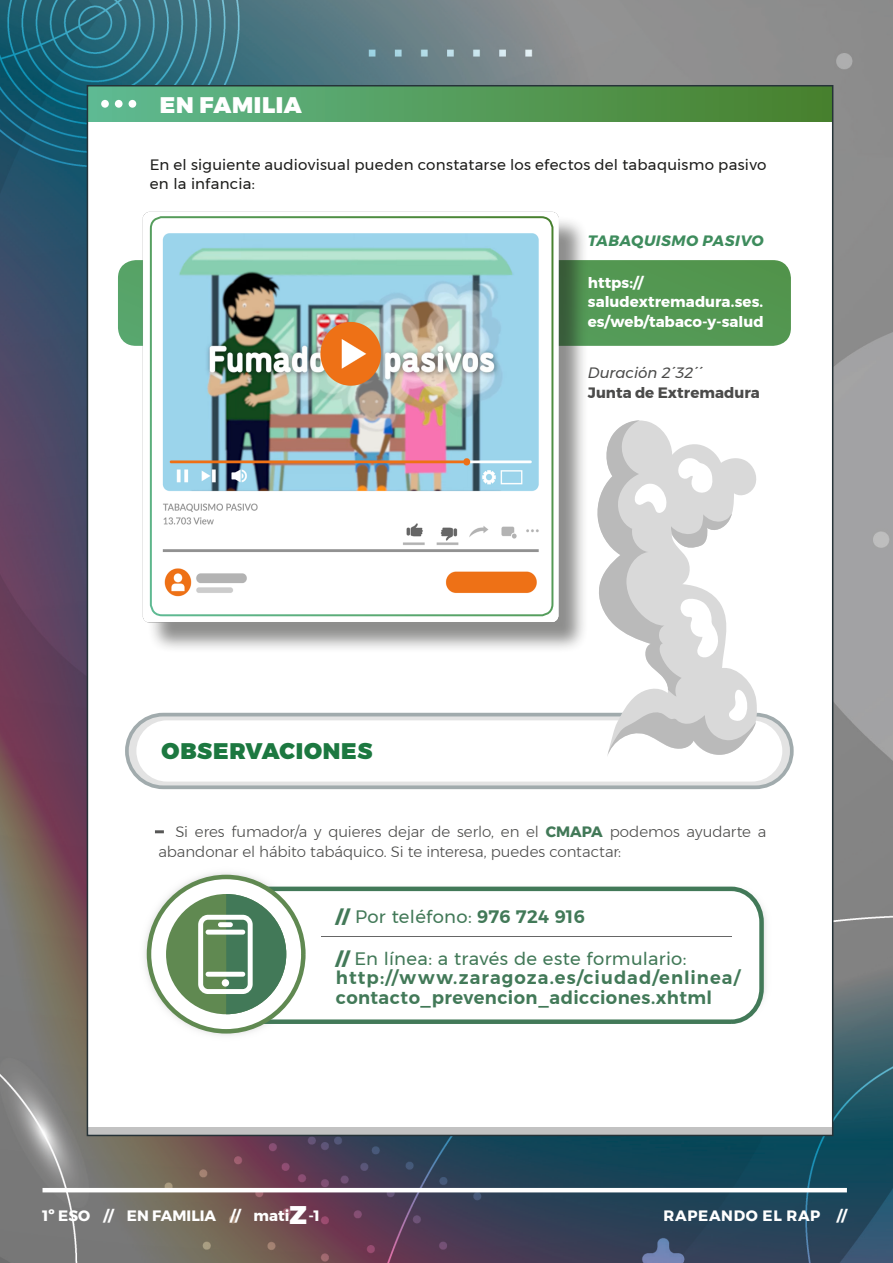
<style>
.page{position:relative;width:893px;height:1263px;background:#fff}
.page>*{position:absolute;margin:0;border:0;box-sizing:border-box;transform-origin:0 0}
.Texto_Corrido{font:900 22.5px "Montserrat";letter-spacing:.035em;color:#1c7840}
.Texto_Corrido-2{font:900 22.5px "Montserrat";letter-spacing:.025em;color:#fff}
.Texto_Corrido-3{font:600 18px/19.5px "Montserrat";letter-spacing:.03em;color:#427958}
.Texto_Corrido-4{font:18px "Montserrat";letter-spacing:.02em;color:#427958}
.Texto_Corrido-5{font:300 15px/19.5px "Montserrat";letter-spacing:-.005em;color:#4b4b4a}
.Texto_Corrido-6{font:15px/19.5px "Montserrat";letter-spacing:.015em;color:#1d1d1b}
.Texto_Corrido-7{font:700 15px/19.5px "Montserrat";letter-spacing:.005em;color:#fff}
.Texto_Corrido-8{font:700 15px "Montserrat";letter-spacing:.005em;color:#4b4b4a}
.Texto_Corrido-9{font:italic 700 15px "Montserrat";letter-spacing:.03em;color:#3e8c5d}
.Texto_Corrido-10{font:700 15px "Montserrat";letter-spacing:.045em;color:#fff}
.Texto_Corrido-11{font:italic 15px "Montserrat";letter-spacing:-.005em;color:#4b4b4a}
.s1{font-weight:700;color:#427958}
.s2{font-weight:900}
.s3{font-weight:600}
.s4{font-weight:900;font-size:25.5px}
</style>
<div class="page">
<img style="left:0;top:0;width:893px;height:1263px">
<hr style="left:43px;top:1188px;width:804px;height:4px;background:#fff">
<div style="left:88px;top:86px;width:745px;height:1042px;background:#fff"></div>
<div style="left:88px;top:86px;width:745px;height:36px;background:linear-gradient(to right,#60ba91,#488029)"></div>
<svg style="left:87px;top:1128px;width:746px;height:8px;background:#a8aaab"></svg>
<div style="left:101px;top:100px;width:8px;height:8px;background:#fff;border-radius:50%"></div>
<div style="left:115px;top:100px;width:8px;height:8px;background:#fff;border-radius:50%"></div>
<div style="left:129px;top:100px;width:7px;height:8px;background:#fff;border-radius:50%"></div>
<svg style="left:118px;top:260px;width:673px;height:86px;background:#569955"></svg>
<div style="left:147px;top:216px;width:442px;height:437px;background:#1d1d1b;opacity:.5"></div>
<img style="left:129px;top:211px;width:440px;height:429px">
<div style="left:150px;top:216px;width:403px;height:400px;border:2px solid #fff;border-radius:11px"></div>
<svg style="left:155px;top:830px;width:9px;height:3px"></svg>
<svg style="left:127px;top:715px;width:665px;height:72px;fill:#e3e3e3"></svg>
<div style="left:125px;top:713px;width:669px;height:76px;border:4px solid #a1abad;border-radius:36px"></div>
<div style="left:136px;top:720px;width:646px;height:61px;background:#fff;border-radius:31px"></div>
<svg style="left:596px;top:420px;width:160px;height:336px"></svg>
<img style="left:158px;top:872px;width:109px;height:37px">
<img style="left:144px;top:909px;width:38px;height:113px">
<img style="left:182px;top:1020px;width:82px;height:16px">
<svg style="left:260px;top:884px;width:506px;height:142px"></svg>
<svg style="left:147px;top:875px;width:159px;height:158px"></svg>
<div style="left:166px;top:894px;width:120px;height:120px;background:#608951;border-radius:50%"></div>
<hr style="left:321px;top:935px;width:411px;height:1px;background:#666">
<svg style="left:198px;top:894px;width:88px;height:120px"></svg>
<hr style="left:206px;top:930px;width:39px;height:4px;background:#fff;border-radius:2px">
<div style="left:206px;top:972px;width:39px;height:5px;background:#fff;border-radius:2px"></div>
<div style="left:218px;top:922px;width:15px;height:5px;background:#fff;border-radius:2px"></div>
<div style="left:222px;top:979px;width:7px;height:7px;background:#fff;border-radius:50%"></div>
<p class="Texto_Corrido-2" style="left:160px;top:87px;width:143px">EN FAMILIA</p>
<p class="Texto_Corrido-6" style="left:150px;top:154px;width:618px">En el siguiente audiovisual pueden constatarse los efectos del tabaquismo pasivo en la infancia:</p>
<p class="Texto_Corrido" style="left:162px;top:732px;width:212px">OBSERVACIONES</p>
<p class="Texto_Corrido-9" style="left:588px;top:228px;width:177px">TABAQUISMO PASIVO</p>
<p class="Texto_Corrido-7" style="left:588px;top:273px;width:177px">https:// saludextremadura.ses. es/web/tabaco-y-salud</p>
<p class="Texto_Corrido-11" style="left:588px;top:361px;width:116px">Duración 2´32´´</p>
<p class="Texto_Corrido-8" style="left:588px;top:380px;width:173px">Junta de Extremadura</p>
<p class="Texto_Corrido-5" style="left:158px;top:822px;width:610px;text-indent:17px">Si eres fumador/a y quieres dejar de serlo, en el <span class="s1">CMAPA</span> podemos ayudarte a abandonar el hábito tabáquico. Si te interesa, puedes contactar:</p>
<p class="Texto_Corrido-4" style="left:336px;top:902px;width:251px"><span class="s2">//</span> Por teléfono: <span class="s3">976 724 916</span></p>
<p class="Texto_Corrido-4" style="left:336px;top:944px;width:352px"><span class="s2">//</span> En línea: a través de este formulario:</p>
<p class="Texto_Corrido-3" style="left:336px;top:968px;width:405px">http://www.zaragoza.es/ciudad/enlinea/ contacto_prevencion_adicciones.xhtml</p>
<p class="Texto_Corrido-7" style="left:43px;top:1206px;width:279px">1º ESO // EN FAMILIA // mati<span class="s4">Z</span>-1</p>
<p class="Texto_Corrido-10" style="left:663px;top:1204px;width:185px">RAPEANDO EL RAP //</p>
</div>
